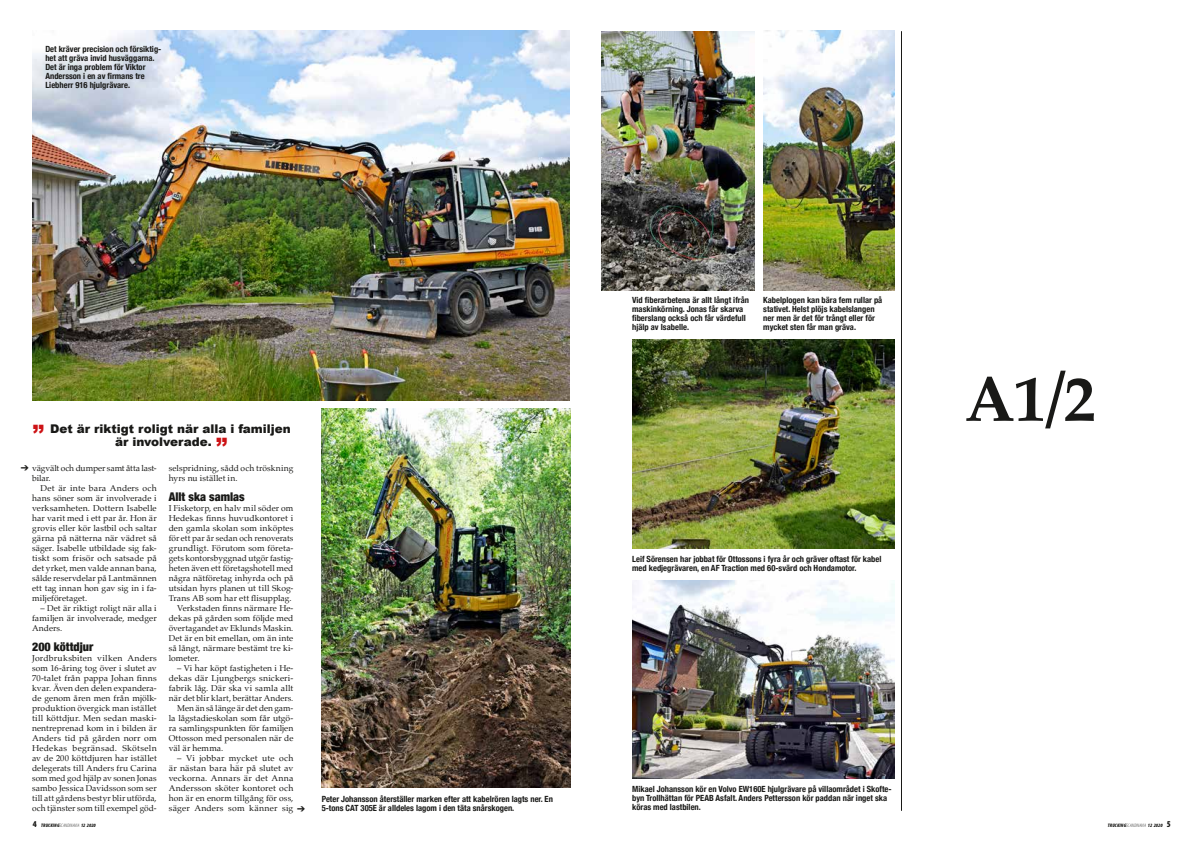
<style>
.page{position:relative;width:1202px;height:842px;background:#fff}
.page>*{position:absolute;margin:0;border:0;box-sizing:border-box;transform-origin:0 0}
.t1{font:700 64.5px "Palatino";color:#191917}
.t2{font:900 21px "Arial";color:#cd1215}
.t3{font:900 12px/13px "Arial";color:#191917}
.t4{font:900 condensed 12px "Helvetica Neue";color:#191917}
.t5{font:8.5px/10px "Palatino";letter-spacing:.01em;color:#191917;text-align:justify}
.t6{font:700 condensed 8.5px/9px "Helvetica Neue";color:#191917}
.t7{font:8.5px "Palatino";letter-spacing:-.01em;color:#191917}
.t8{font:italic 900 condensed 5px "Myriad Pro";letter-spacing:.02em;color:#191917}
.s1{font-style:normal;font-size:9px}
.s2{font-weight:300}
</style>
<div class="page">
<hr style="left:901px;top:31px;width:1px;height:780px;background:#191917">
<img style="left:32px;top:31px;width:538px;height:369px">
<img style="left:763px;top:31px;width:131px;height:259px">
<img style="left:321px;top:409px;width:249px;height:379px">
<img style="left:601px;top:31px;width:154px;height:259px">
<img style="left:632px;top:339px;width:262px;height:210px">
<img style="left:632px;top:581px;width:262px;height:197px">
<p class="t6" style="left:45px;top:44px;width:118px">Det kräver precision och försiktig&shy;het att gräva invid husväggarna.<br>Det är inga problem för Viktor<br>Andersson i en av firmans tre<br>Liebherr 916 hjulgrävare.</p>
<h3 class="t3" style="left:115px;top:422px;width:177px;text-indent:-65px">Det är riktigt roligt när alla i familjen är involverade.</h3>
<h2 class="t2" style="left:32px;top:406px;width:14px">,,</h2>
<h2 class="t2" style="left:215px;top:419px;width:14px">,,</h2>
<p class="t7" style="left:21px;top:461px;width:137px">➔ vägvält och dumper samt åtta last-</p>
<p class="t5" style="left:32px;top:473px;width:20px">bilar.</p>
<p class="t5" style="left:41px;top:483px;width:118px">Det är inte bara Anders och</p>
<p class="t5" style="left:32px;top:493px;width:126px">hans söner som är involverade i</p>
<p class="t5" style="left:32px;top:503px;width:126px">verksamheten. Dottern Isabelle</p>
<p class="t5" style="left:32px;top:513px;width:126px">har varit med i ett par år. Hon är</p>
<p class="t5" style="left:32px;top:523px;width:126px">grovis eller kör lastbil och saltar</p>
<p class="t5" style="left:32px;top:533px;width:126px">gärna på nätterna när vädret så</p>
<p class="t5" style="left:32px;top:543px;width:126px">säger. Isabelle utbildade sig fak-</p>
<p class="t5" style="left:32px;top:553px;width:126px">tiskt som frisör och satsade på</p>
<p class="t5" style="left:32px;top:563px;width:126px">det yrket, men valde annan bana,</p>
<p class="t5" style="left:32px;top:573px;width:126px">sålde reservdelar på Lantmännen</p>
<p class="t5" style="left:32px;top:583px;width:126px">ett tag innan hon gav sig in i fa-</p>
<p class="t5" style="left:32px;top:593px;width:57px">miljeföretaget.</p>
<p class="t5" style="left:32px;top:603px;width:126px;text-indent:8px">– Det är riktigt roligt när alla i familjen är involverade, medger Anders.</p>
<h3 class="t4" style="left:32px;top:637px;width:63px">200 köttdjur</h3>
<p class="t5" style="left:32px;top:653px;width:126px">Jordbruksbiten vilken Anders som 16-åring tog över i slutet av 70-talet från pappa Johan finns kvar. Även den delen expandera&shy;de genom åren men från mjölk&shy;produktion övergick man istället till köttdjur. Men sedan maski&shy;nentreprenad kom in i bilden är Anders tid på gården norr om Hedekas begränsad. Skötseln av de 200 köttdjuren har istället delegerats till Anders fru Carina som med god hjälp av sonen Jonas sambo Jessica Davidsson som ser till att gårdens bestyr blir utförda, och tjänster som till exempel göd-</p>
<p class="t5" style="left:169px;top:463px;width:126px">selspridning, sådd och tröskning hyrs nu istället in.</p>
<h3 class="t4" style="left:169px;top:487px;width:77px">Allt ska samlas</h3>
<p class="t5" style="left:169px;top:503px;width:126px">I Fisketorp, en halv mil söder om</p>
<p class="t5" style="left:169px;top:513px;width:126px">Hedekas finns huvudkontoret i</p>
<p class="t5" style="left:169px;top:523px;width:126px">den gamla skolan som inköptes</p>
<p class="t5" style="left:169px;top:533px;width:126px">för ett par år sedan och renoverats</p>
<p class="t5" style="left:169px;top:543px;width:126px">grundligt. Förutom som företa-</p>
<p class="t5" style="left:169px;top:553px;width:126px">gets kontorsbyggnad utgör fastig-</p>
<p class="t5" style="left:169px;top:563px;width:126px">heten även ett företagshotell med</p>
<p class="t5" style="left:169px;top:573px;width:126px">några nätföretag inhyrda och på</p>
<p class="t5" style="left:169px;top:583px;width:126px">utsidan hyrs planen ut till Skog-</p>
<p class="t5" style="left:169px;top:593px;width:124px">Trans AB som har ett flisupplag.</p>
<p class="t5" style="left:177px;top:603px;width:118px">Verkstaden finns närmare He-</p>
<p class="t5" style="left:169px;top:613px;width:126px">dekas på gården som följde med</p>
<p class="t5" style="left:169px;top:623px;width:126px">övertagandet av Eklunds Maskin.</p>
<p class="t5" style="left:169px;top:633px;width:126px">Det är en bit emellan, om än inte</p>
<p class="t5" style="left:169px;top:643px;width:126px">så långt, närmare bestämt tre ki-</p>
<p class="t5" style="left:169px;top:653px;width:32px">lometer.</p>
<p class="t5" style="left:177px;top:663px;width:118px">– Vi har köpt fastigheten i He-</p>
<p class="t5" style="left:169px;top:673px;width:126px">dekas där Ljungbergs snickeri-</p>
<p class="t5" style="left:169px;top:683px;width:126px">fabrik låg. Där ska vi samla allt</p>
<p class="t5" style="left:169px;top:693px;width:126px">när det blir klart, berättar Anders.</p>
<p class="t5" style="left:177px;top:703px;width:118px">Men än så länge är det den gam-</p>
<p class="t5" style="left:169px;top:713px;width:126px">la lågstadieskolan som får utgö-</p>
<p class="t5" style="left:169px;top:723px;width:126px">ra samlingspunkten för familjen</p>
<p class="t5" style="left:169px;top:733px;width:126px">Ottosson med personalen när de</p>
<p class="t5" style="left:169px;top:743px;width:56px">väl är hemma.</p>
<p class="t5" style="left:169px;top:753px;width:126px;text-indent:9px">– Vi jobbar mycket ute och är nästan bara här på slutet av veckorna. Annars är det Anna Andersson sköter kontoret och hon är en enorm tillgång för oss, säger Anders som känner sig</p>
<p class="t6" style="left:322px;top:793px;width:233px">Peter Johansson återställer marken efter att kabelrören lagts ner. En<br>5-tons CAT 305E är alldeles lagom i den täta snårskogen.</p>
<p class="t6" style="left:632px;top:295px;width:118px">Vid fiberarbetena är allt långt ifrån maskinkörning. Jonas får skarva fiberslang också och får värdefull hjälp av Isabelle.</p>
<p class="t6" style="left:763px;top:295px;width:121px">Kabelplogen kan bära fem rullar på stativet. Helst plöjs kabelslangen ner men är det för trångt eller för mycket sten får man gräva.</p>
<p class="t6" style="left:632px;top:554px;width:251px">Leif Sörensen har jobbat för Ottossons i fyra år och gräver oftast för kabel med kedjegrävaren, en AF Traction med 60-svärd och Hondamotor.</p>
<h1 class="t1" style="left:965px;top:344px;width:132px">A1/2</h1>
<p class="t6" style="left:632px;top:784px;width:261px">Mikael Johansson kör en Volvo EW160E hjulgrävare på villaområdet i Skofte&shy;byn Trollhättan för PEAB Asfalt. Anders Pettersson kör paddan när inget ska</p>
<p class="t6" style="left:632px;top:802px;width:70px">köras med lastbilen.</p>
<p class="t8" style="left:33px;top:823px;width:65px"><span class="s1">4</span> TRUCKING<span class="s2">SCANDINAVIA</span> 12 2020</p>
<p class="t8" style="left:1108px;top:822px;width:64px">TRUCKING<span class="s2">SCANDINAVIA</span> 12 2020 <span class="s1">5</span></p>
</div>
